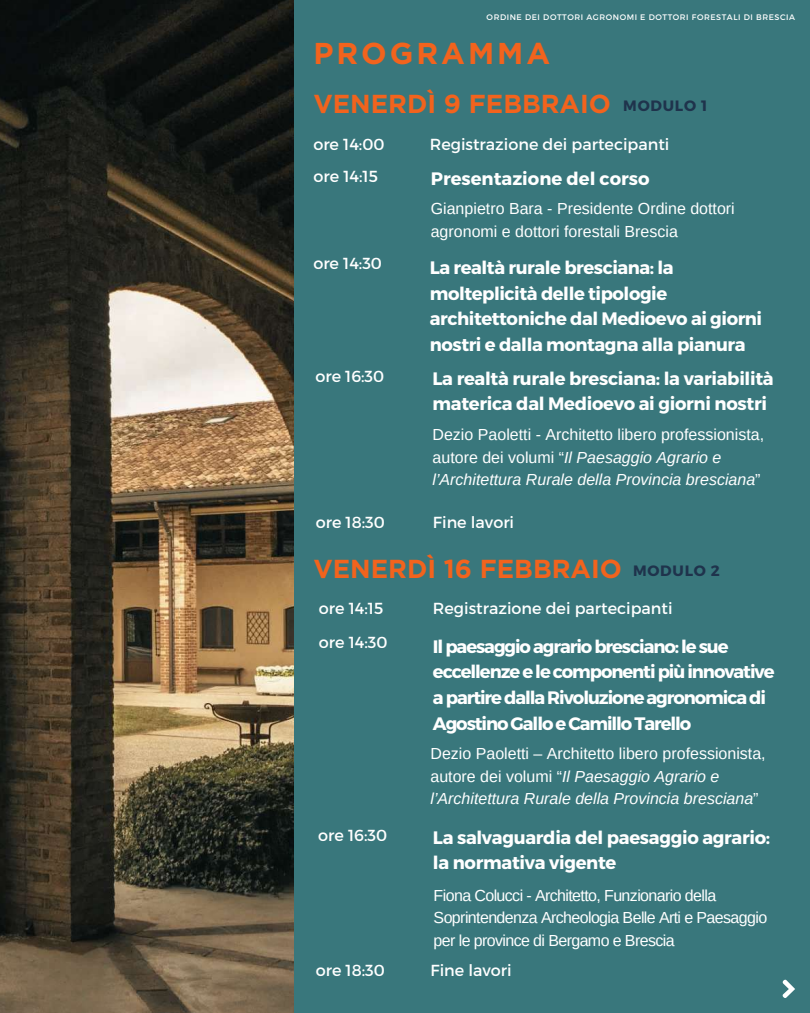
<style>
.page{position:relative;width:810px;height:1013px;background:#fff}
.page>*{position:absolute;margin:0;border:0;box-sizing:border-box;transform-origin:0 0}
.t1{font:700 30.1px "Gotham";letter-spacing:.1em;color:#f2631d}
.t2{font:700 26px "Gotham";color:#f2631d}
.t3{font:700 18px/25.5px "Montserrat";letter-spacing:-.025em;color:#fff}
.t4{font:700 18px/25.5px "Montserrat";letter-spacing:-.06em;color:#fff}
.t5{font:700 18px "Montserrat";color:#fff}
.t6{font:16px/22.5px "Arimo";color:#fff}
.t7{font:16px "Montserrat";color:#fff}
.t8{font:16px/22.5px "Arimo";letter-spacing:-.04em;color:#fff}
.t9{font:700 15px "Montserrat";letter-spacing:.05em;color:#1f334c}
.t10{font:8px "Montserrat";letter-spacing:.07em;color:#fff}
.s1{font-style:italic}
</style>
<div class="page">
<div style="left:220px;top:0;width:590px;height:1012px;background:#39777c"></div>
<img style="left:0;top:0;width:293px;height:1012px">
<svg style="left:782px;top:979px;width:13px;height:19px"></svg>
<p class="t10" style="left:487px;top:12px;width:310px">ORDINE DEI DOTTORI AGRONOMI E DOTTORI FORESTALI DI BRESCIA</p>
<h1 class="t1" style="left:313px;top:36px;width:238px">PROGRAMMA</h1>
<h2 class="t2" style="left:313px;top:88px;width:299px">VENERDÌ 9 FEBBRAIO</h2>
<p class="t9" style="left:623px;top:96px;width:85px">MODULO 1</p>
<p class="t7" style="left:313px;top:134px;width:73px">ore 14:00</p>
<p class="t7" style="left:430px;top:134px;width:241px">Registrazione dei partecipanti</p>
<p class="t7" style="left:314px;top:166px;width:66px">ore 14:15</p>
<p class="t5" style="left:431px;top:167px;width:220px">Presentazione del corso</p>
<p class="t6" style="left:431px;top:197px;width:306px">Gianpietro Bara - Presidente Ordine dottori agronomi e dottori forestali Brescia</p>
<p class="t7" style="left:313px;top:253px;width:70px">ore 14:30</p>
<p class="t3" style="left:430px;top:254px;width:334px">La realtà rurale bresciana: la molteplicità delle tipologie architettoniche dal Medioevo ai giorni nostri e dalla montagna alla pianura</p>
<p class="t7" style="left:315px;top:366px;width:70px">ore 16:30</p>
<p class="t3" style="left:433px;top:364px;width:343px">La realtà rurale bresciana: la variabilità materica dal Medioevo ai giorni nostri</p>
<p class="t6" style="left:433px;top:423px;width:333px">Dezio Paoletti - Architetto libero professionista, autore dei volumi “<span class="s1">Il Paesaggio Agrario e l’Architettura Rurale della Provincia bresciana</span>”</p>
<p class="t7" style="left:316px;top:512px;width:71px">ore 18:30</p>
<p class="t7" style="left:433px;top:512px;width:83px">Fine lavori</p>
<h2 class="t2" style="left:313px;top:553px;width:310px">VENERDÌ 16 FEBBRAIO</h2>
<p class="t9" style="left:633px;top:561px;width:88px">MODULO 2</p>
<p class="t7" style="left:319px;top:598px;width:66px">ore 14:15</p>
<p class="t7" style="left:433px;top:598px;width:241px">Registrazione dei partecipanti</p>
<p class="t7" style="left:319px;top:632px;width:70px">ore 14:30</p>
<p class="t4" style="left:433px;top:633px;width:343px">Il paesaggio agrario bresciano: le sue eccellenze e le componenti più innovative a partire dalla Rivoluzione agronomica di Agostino Gallo e Camillo Tarello</p>
<p class="t7" style="left:318px;top:825px;width:70px">ore 16:30</p>
<p class="t6" style="left:431px;top:742px;width:337px">Dezio Paoletti – Architetto libero professionista, autore dei volumi “<span class="s1">Il Paesaggio Agrario e l’Architettura Rurale della Provincia bresciana</span>”</p>
<p class="t3" style="left:433px;top:823px;width:339px">La salvaguardia del paesaggio agrario: la normativa vigente</p>
<p class="t8" style="left:434px;top:884px;width:335px">Fiona Colucci - Architetto, Funzionario della<br>Soprintendenza Archeologia Belle Arti e Paesaggio per le province di Bergamo e Brescia</p>
<p class="t7" style="left:316px;top:959px;width:71px">ore 18:30</p>
<p class="t7" style="left:431px;top:959px;width:83px">Fine lavori</p>
</div>
